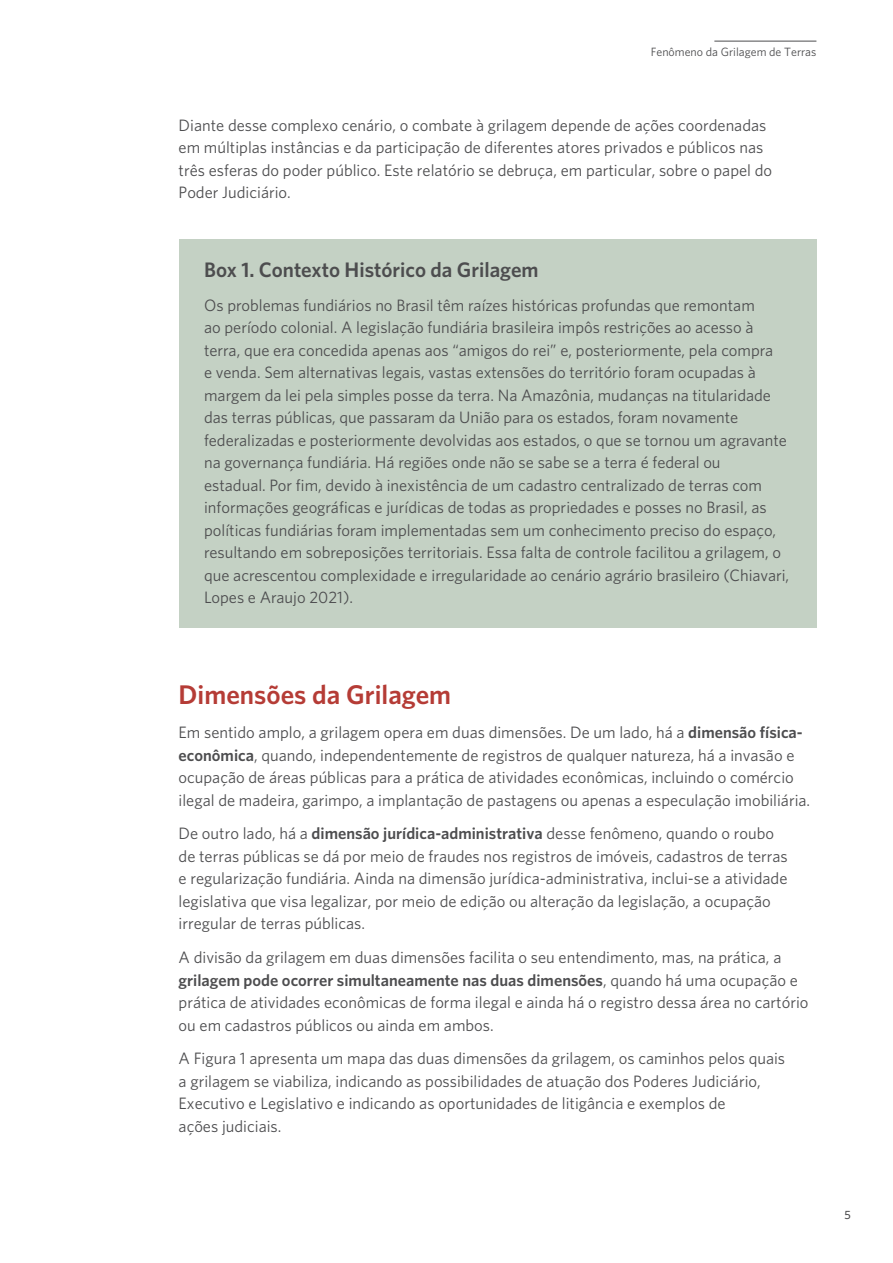
<style>
.page{position:relative;width:893px;height:1263px;background:#fff}
.page>*{position:absolute;margin:0;border:0;box-sizing:border-box;transform-origin:0 0}
.t1{font:600 27px "Whitney";color:#b53c36}
.t2{font:600 21px "Whitney";color:#4d4d4f}
.t3{font:16.5px/22.5px "Whitney";color:#4d4d4f}
.t4{font:12px "Whitney";color:#4d4d4f}
.t5{font:500 12px "Whitney";color:#4d4d4f}
.s1{font-weight:600}
</style>
<div class="page">
<hr style="left:714px;top:41px;width:102px;height:1px;background:#4d4d4f">
<div style="left:179px;top:239px;width:637px;height:63px;background:#c4d1c4"></div>
<div style="left:179px;top:276px;width:637px;height:352px;background:#c4d1c4"></div>
<p class="t4" style="left:651px;top:44px;width:167px">Fenômeno da Grilagem de Terras</p>
<p class="t3" style="left:179px;top:113px;width:595px">Diante desse complexo cenário, o combate à grilagem depende de ações coordenadas em múltiplas instâncias e da participação de diferentes atores privados e públicos nas três esferas do poder público. Este relatório se debruça, em particular, sobre o papel do Poder Judiciário.</p>
<p class="t2" style="left:204px;top:256px;width:336px">Box 1. Contexto Histórico da Grilagem</p>
<p class="t3" style="left:204px;top:293px;width:587px">Os problemas fundiários no Brasil têm raízes históricas profundas que remontam<br>ao período colonial. A legislação fundiária brasileira impôs restrições ao acesso à terra, que era concedida apenas aos “amigos do rei” e, posteriormente, pela compra<br>e venda. Sem alternativas legais, vastas extensões do território foram ocupadas à margem da lei pela simples posse da terra. Na Amazônia, mudanças na titularidade das terras públicas, que passaram da União para os estados, foram novamente federalizadas e posteriormente devolvidas aos estados, o que se tornou um agravante na governança fundiária. Há regiões onde não se sabe se a terra é federal ou<br>estadual. Por fim, devido à inexistência de um cadastro centralizado de terras com informações geográficas e jurídicas de todas as propriedades e posses no Brasil, as políticas fundiárias foram implementadas sem um conhecimento preciso do espaço, resultando em sobreposições territoriais. Essa falta de controle facilitou a grilagem, o que acrescentou complexidade e irregularidade ao cenário agrário brasileiro (Chiavari, Lopes e Araujo 2021).</p>
<h1 class="t1" style="left:179px;top:677px;width:274px">Dimensões da Grilagem</h1>
<p class="t3" style="left:179px;top:721px;width:633px">Em sentido amplo, a grilagem opera em duas dimensões. De um lado, há a <span class="s1">dimensão física&shy;econômica</span>, quando, independentemente de registros de qualquer natureza, há a invasão e ocupação de áreas públicas para a prática de atividades econômicas, incluindo o comércio ilegal de madeira, garimpo, a implantação de pastagens ou apenas a especulação imobiliária.</p>
<p class="t3" style="left:179px;top:822px;width:611px">De outro lado, há a <span class="s1">dimensão jurídica-administrativa</span> desse fenômeno, quando o roubo de terras públicas se dá por meio de fraudes nos registros de imóveis, cadastros de terras e regularização fundiária. Ainda na dimensão jurídica-administrativa, inclui-se a atividade legislativa que visa legalizar, por meio de edição ou alteração da legislação, a ocupação irregular de terras públicas.</p>
<p class="t3" style="left:179px;top:946px;width:631px">A divisão da grilagem em duas dimensões facilita o seu entendimento, mas, na prática, a <span class="s1">grilagem pode ocorrer simultaneamente nas duas dimensões</span>, quando há uma ocupação e prática de atividades econômicas de forma ilegal e ainda há o registro dessa área no cartório ou em cadastros públicos ou ainda em ambos.</p>
<p class="t3" style="left:179px;top:1047px;width:608px">A Figura 1 apresenta um mapa das duas dimensões da grilagem, os caminhos pelos quais a grilagem se viabiliza, indicando as possibilidades de atuação dos Poderes Judiciário, Executivo e Legislativo e indicando as oportunidades de litigância e exemplos de<br>ações judiciais.</p>
<p class="t5" style="left:844px;top:1207px;width:8px">5</p>
</div>
